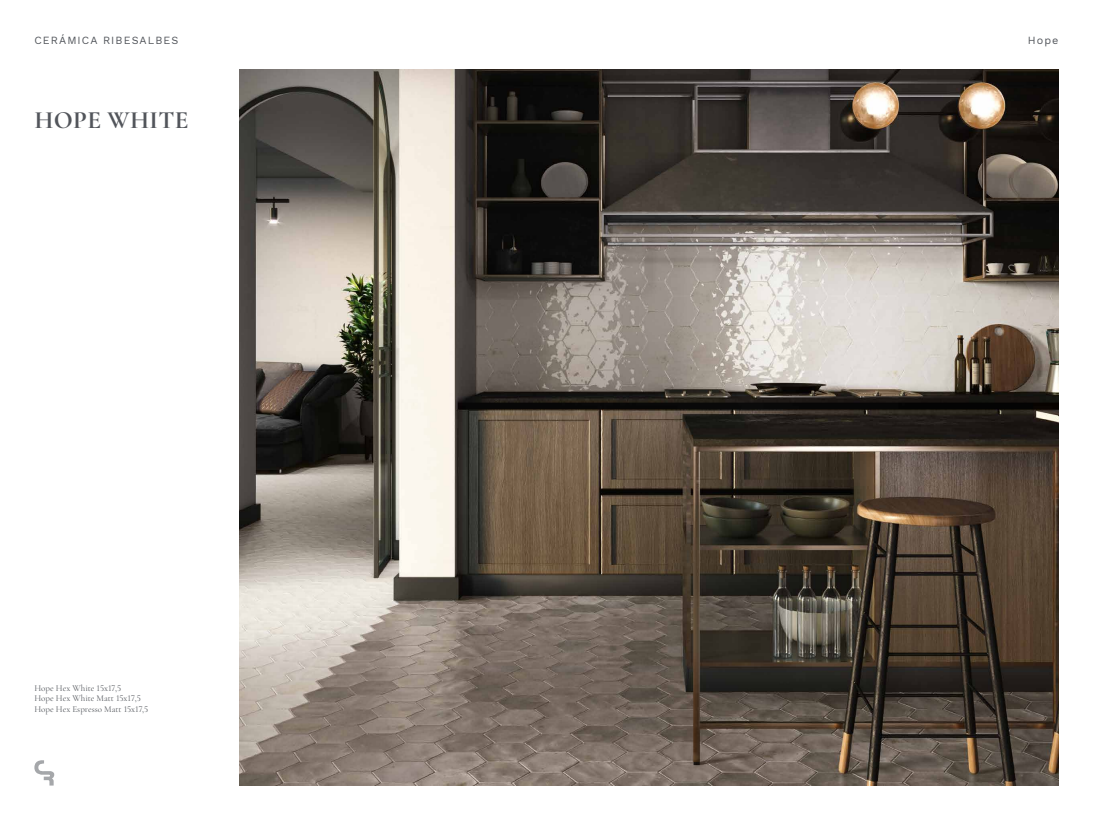
<style>
.page{position:relative;width:1093px;height:820px;background:#fff}
.page>*{position:absolute;margin:0;border:0;box-sizing:border-box;transform-origin:0 0}
.t1{font:700 25px "Cormorant Garamond";letter-spacing:.01em;color:#52555b}
.t2{font:10.8px "Work Sans";letter-spacing:.1em;color:#52555b}
.t3{font:9px/10.8px "Cormorant Garamond";color:#52555b}
</style>
<div class="page">
<svg style="left:34px;top:760px;width:20px;height:25px"></svg>
<img style="left:239px;top:70px;width:819px;height:715px">
<p class="t2" style="left:34px;top:34px;width:145px">CERÁMICA RIBESALBES</p>
<p class="t2" style="left:1028px;top:34px;width:32px">Hope</p>
<h1 class="t1" style="left:35px;top:104px;width:156px">HOPE WHITE</h1>
<p class="t3" style="left:34px;top:682px;width:115px">Hope Hex White 15x17,5<br>Hope Hex White Matt 15x17,5<br>Hope Hex Espresso Matt 15x17,5</p>
</div>
